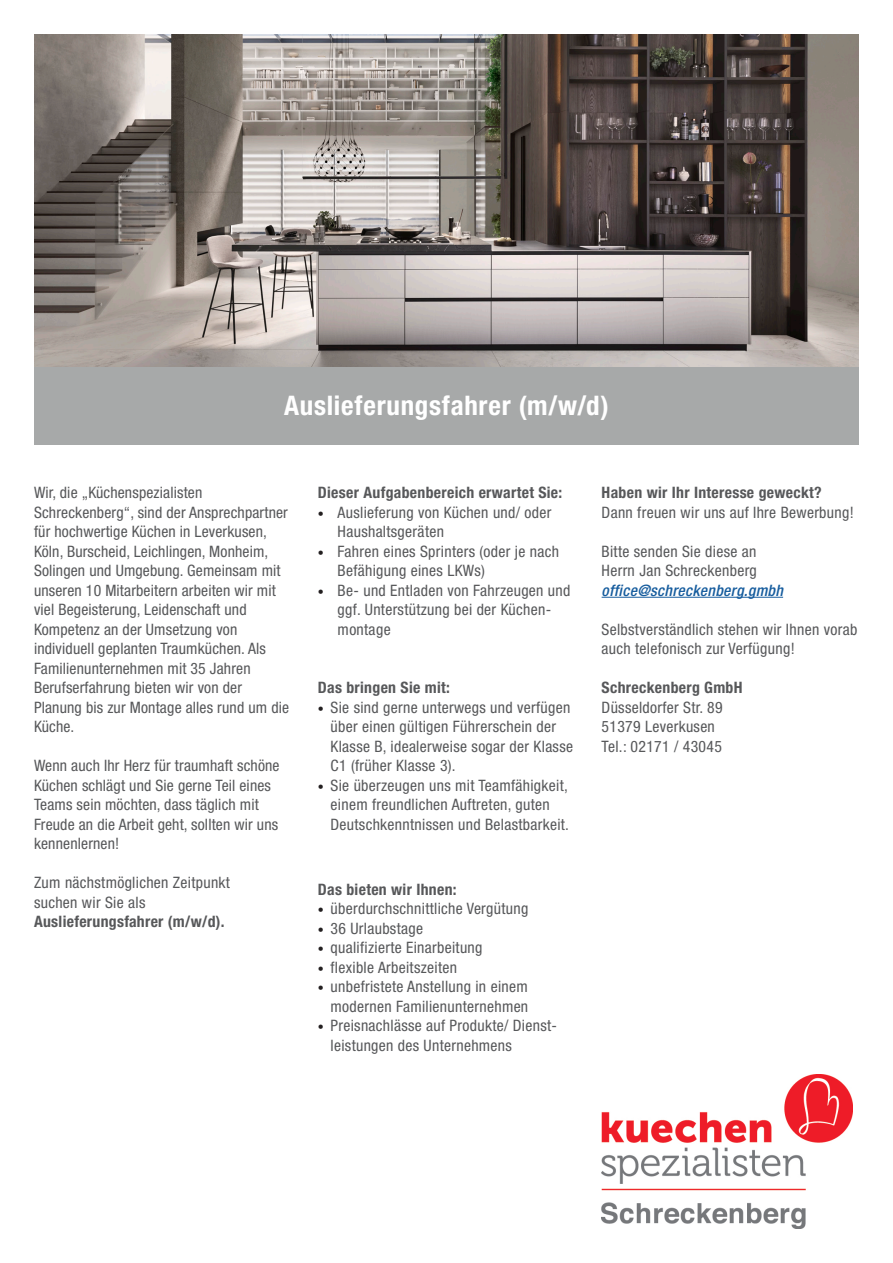
<style>
.page{position:relative;width:893px;height:1263px;background:#fff}
.page>*{position:absolute;margin:0;border:0;box-sizing:border-box;transform-origin:0 0}
.t1{font:700 condensed 27px "Helvetica Neue LT Pro";letter-spacing:.03em;color:#fff}
.t2{font:condensed 15.75px/19.5px "Helvetica Neue LT Pro";letter-spacing:.02em;color:#57585a}
.t3{font:700 condensed 15.75px "Helvetica Neue LT Pro";letter-spacing:.02em;color:#57585a}
.t4{font:italic 500 condensed 15.75px "Helvetica Neue LT Pro";letter-spacing:.02em;color:#175d9e}
.s1{font-size:12px;color:#231f20}
</style>
<div class="page">
<div style="left:34px;top:365px;width:825px;height:80px;background:#a7a9a9"></div>
<hr style="left:602px;top:597px;width:181px;height:1px;background:#175d9e">
<img style="left:34px;top:34px;width:825px;height:332px">
<img style="left:602px;top:1074px;width:250px;height:155px">
<p class="t1" style="left:284px;top:389px;width:326px">Auslieferungsfahrer (m/w/d)</p>
<p class="t2" style="left:34px;top:483px;width:257px">Wir, die „Küchenspezialisten Schreckenberg“, sind der Ansprechpartner für hochwertige Küchen in Leverkusen, Köln, Burscheid, Leichlingen, Monheim, Solingen und Umgebung. Gemeinsam mit unseren 10 Mitarbeitern arbeiten wir mit viel Begeisterung, Leidenschaft und Kompetenz an der Umsetzung von individuell geplanten Traumküchen. Als Familienunternehmen mit 35 Jahren Berufserfahrung bieten wir von der Planung bis zur Montage alles rund um die Küche.</p>
<p class="t2" style="left:34px;top:756px;width:247px">Wenn auch Ihr Herz für traumhaft schöne Küchen schlägt und Sie gerne Teil eines Teams sein möchten, dass täglich mit Freude an die Arbeit geht, sollten wir uns kennenlernen!</p>
<p class="t2" style="left:34px;top:873px;width:198px">Zum nächstmöglichen Zeitpunkt</p>
<p class="t2" style="left:34px;top:892px;width:113px">suchen wir Sie als</p>
<p class="t3" style="left:34px;top:912px;width:192px">Auslieferungsfahrer (m/w/d).</p>
<p class="t3" style="left:318px;top:483px;width:246px">Dieser Aufgabenbereich erwartet Sie:</p>
<p class="t2" style="left:338px;top:502px;width:215px;text-indent:-20px"><span class="s1">•</span> Auslieferung von Küchen und/ oder<br>Haushaltsgeräten</p>
<p class="t2" style="left:338px;top:541px;width:223px;text-indent:-20px"><span class="s1">•</span> Fahren eines Sprinters (oder je nach<br>Befähigung eines LKWs)</p>
<p class="t2" style="left:338px;top:580px;width:234px;text-indent:-20px"><span class="s1">•</span> Be- und Entladen von Fahrzeugen und ggf. Unterstützung bei der Küchen&shy;montage</p>
<p class="t3" style="left:318px;top:678px;width:134px">Das bringen Sie mit:</p>
<p class="t2" style="left:331px;top:697px;width:244px;text-indent:-13px"><span class="s1">•</span> Sie sind gerne unterwegs und verfügen über einen gültigen Führerschein der Klasse B, idealerweise sogar der Klasse C1 (früher Klasse 3).</p>
<p class="t2" style="left:331px;top:775px;width:240px;text-indent:-13px"><span class="s1">•</span> Sie überzeugen uns mit Teamfähigkeit, einem freundlichen Auftreten, guten<br>Deutschkenntnissen und Belastbarkeit.</p>
<p class="t3" style="left:318px;top:879px;width:140px">Das bieten wir Ihnen:</p>
<p class="t2" style="left:318px;top:898px;width:212px"><span class="s1">•</span> überdurchschnittliche Vergütung</p>
<p class="t2" style="left:318px;top:918px;width:107px"><span class="s1">•</span> 36 Urlaubstage</p>
<p class="t2" style="left:318px;top:937px;width:166px"><span class="s1">•</span> qualifizierte Einarbeitung</p>
<p class="t2" style="left:318px;top:957px;width:141px"><span class="s1">•</span> flexible Arbeitszeiten</p>
<p class="t2" style="left:318px;top:976px;width:212px;text-align:right"><span class="s1">•</span> unbefristete Anstellung in einem modernen Familienunternehmen</p>
<p class="t2" style="left:331px;top:1015px;width:228px;text-indent:-13px"><span class="s1">•</span> Preisnachlässe auf Produkte/ Dienst&shy;leistungen des Unternehmens</p>
<p class="t3" style="left:602px;top:483px;width:222px">Haben wir Ihr Interesse geweckt?</p>
<p class="t2" style="left:602px;top:502px;width:254px">Dann freuen wir uns auf Ihre Bewerbung!</p>
<p class="t2" style="left:602px;top:541px;width:156px">Bitte senden Sie diese an</p>
<p class="t2" style="left:602px;top:561px;width:157px">Herrn Jan Schreckenberg</p>
<p class="t4" style="left:602px;top:581px;width:183px">office@schreckenberg.gmbh</p>
<p class="t2" style="left:602px;top:619px;width:257px">Selbstverständlich stehen wir Ihnen vorab auch telefonisch zur Verfügung!</p>
<p class="t3" style="left:602px;top:678px;width:142px">Schreckenberg GmbH</p>
<p class="t2" style="left:602px;top:697px;width:123px">Düsseldorfer Str. 89</p>
<p class="t2" style="left:602px;top:717px;width:115px">51379 Leverkusen</p>
<p class="t2" style="left:602px;top:736px;width:122px">Tel.: 02171 / 43045</p>
</div>
